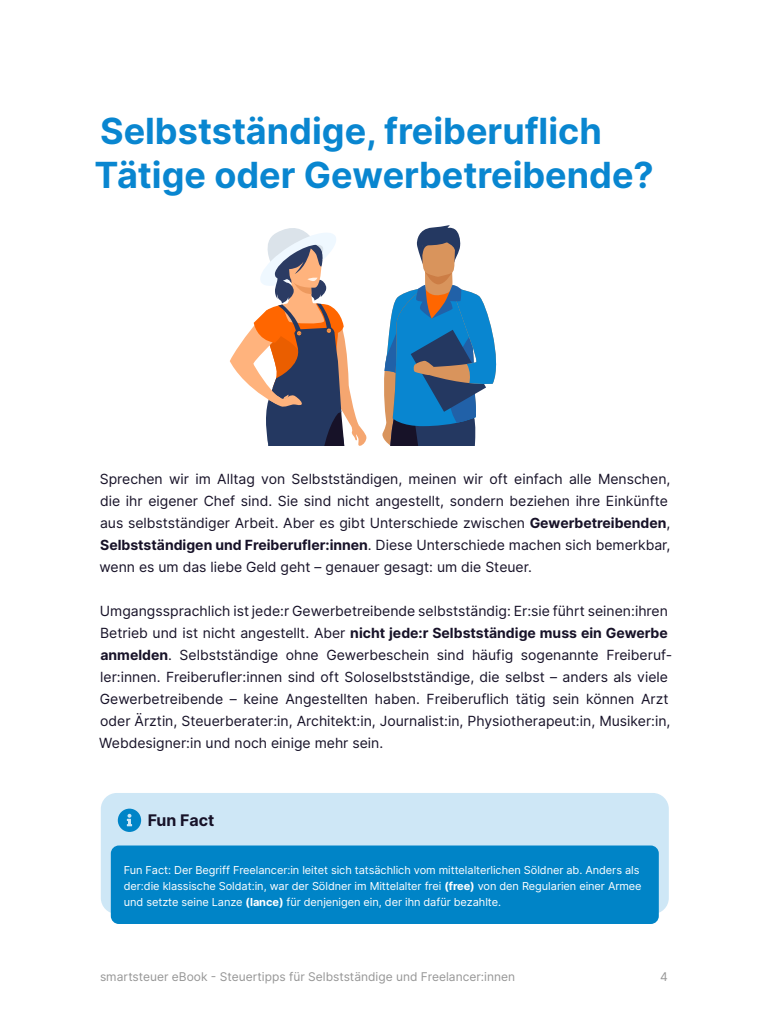
<style>
.page{position:relative;width:768px;height:1024px;background:#fff}
.page>*{position:absolute;margin:0;border:0;box-sizing:border-box;transform-origin:0 0}
.t1{font:700 36px/44px "Inter";color:#0986d0}
.t2{font:700 16px "Inter";color:#171228}
.t3{font:14px/22px "Inter";color:#171228}
.t4{font:12px "Inter";color:#969696}
.t5{font:11px/16px "Inter";letter-spacing:-.005em;color:#fff}
.s1{font-weight:700}
</style>
<div class="page">
<svg style="left:230px;top:225px;width:267px;height:221px"></svg>
<div style="left:101px;top:793px;width:568px;height:121px;background:#cee7f6;border-radius:16px"></div>
<div style="left:111px;top:846px;width:548px;height:78px;background:#0084c7;border-radius:8px"></div>
<svg style="left:118px;top:809px;width:23px;height:23px"></svg>
<h1 class="t1" style="left:94px;top:108px;width:561px">Selbstständige, freiberuflich<br>Tätige oder Gewerbetreibende?</h1>
<p class="t3" style="left:100px;top:468px;width:573px">Sprechen wir im Alltag von Selbstständigen, meinen wir oft einfach alle Menschen, die ihr eigener Chef sind. Sie sind nicht angestellt, sondern beziehen ihre Einkünfte aus selbstständiger Arbeit. Aber es gibt Unterschiede zwischen <span class="s1">Gewerbetreibenden</span>, <span class="s1">Selbstständigen und Freiberufler:innen</span>. Diese Unterschiede machen sich bemerkbar, wenn es um das liebe Geld geht – genauer gesagt: um die Steuer.</p>
<p class="t3" style="left:99px;top:600px;width:574px">Umgangssprachlich ist jede:r Gewerbetreibende selbstständig: Er:sie führt seinen:ihren Betrieb und ist nicht angestellt. Aber <span class="s1">nicht jede:r Selbstständige muss ein Gewerbe anmelden</span>. Selbstständige ohne Gewerbeschein sind häufig sogenannte Freiberuf&shy;ler:innen. Freiberufler:innen sind oft Soloselbstständige, die selbst – anders als viele Gewerbetreibende – keine Angestellten haben. Freiberuflich tätig sein können Arzt oder Ärztin, Steuerberater:in, Architekt:in, Journalist:in, Physiotherapeut:in, Musiker:in, Webdesigner:in und noch einige mehr sein.</p>
<p class="t2" style="left:148px;top:808px;width:68px">Fun Fact</p>
<p class="t5" style="left:124px;top:862px;width:519px">Fun Fact: Der Begriff Freelancer:in leitet sich tatsächlich vom mittelalterlichen Söldner ab. Anders als der:die klassische Soldat:in, war der Söldner im Mittelalter frei <span class="s1">(free)</span> von den Regularien einer Armee und setzte seine Lanze <span class="s1">(lance)</span> für denjenigen ein, der ihn dafür bezahlte.</p>
<p class="t4" style="left:100px;top:968px;width:417px">smartsteuer eBook - Steuertipps für Selbstständige und Freelancer:innen</p>
<p class="t4" style="left:660px;top:968px;width:9px">4</p>
</div>
